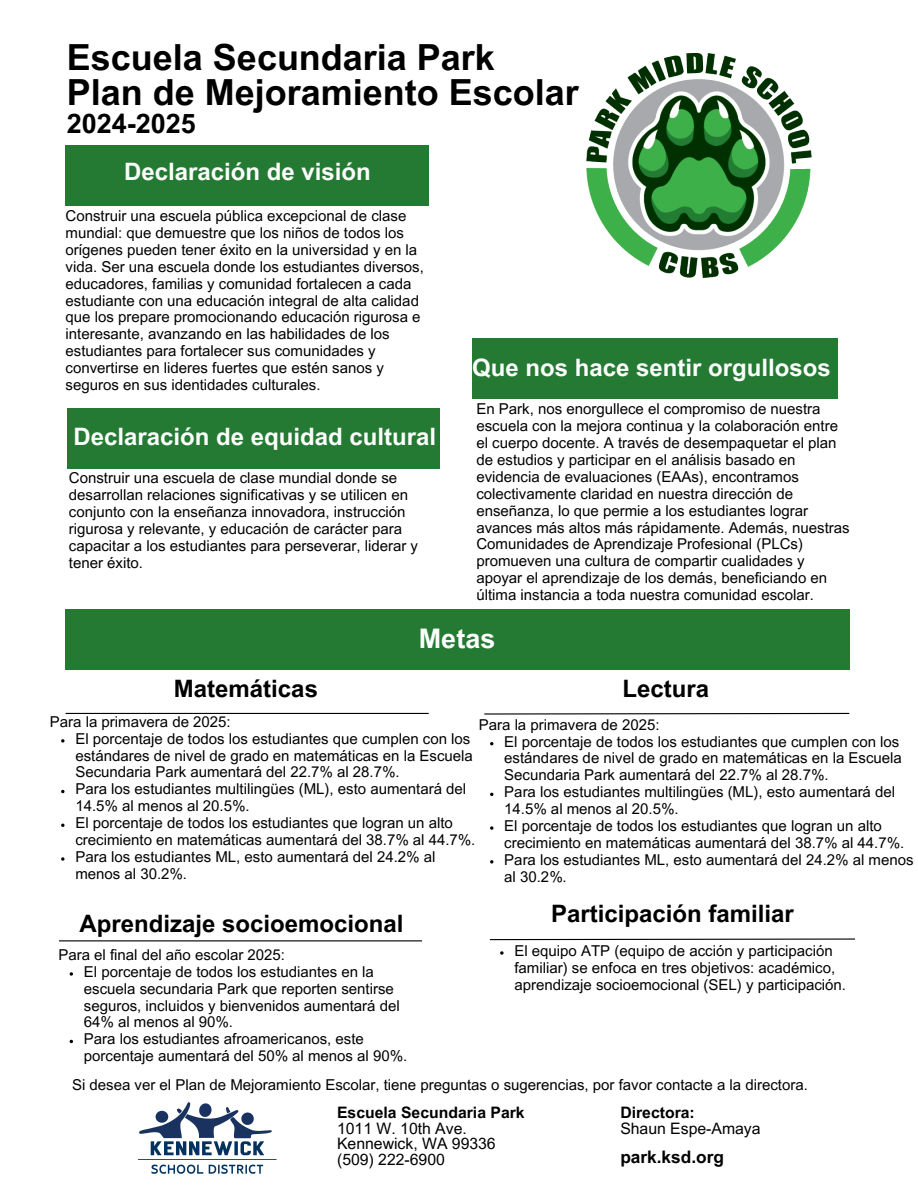
<style>
.page{position:relative;width:918px;height:1188px;background:#fff}
.page>*{position:absolute;margin:0;border:0;box-sizing:border-box;transform-origin:0 0}
.t1{font:700 36px/34.8px "Arial MT Pro";color:#000}
.t2{font:700 27px "Arial MT Pro";color:#000}
.t3{font:700 27px "Arial MT Pro";color:#fdfdfd}
.t4{font:700 24px "Arial MT Pro";color:#fdfdfd}
.t5{font:700 24px "Arial MT Pro";color:#000}
.t6{font:700 17.25px "Arial MT Pro";color:#000}
.t7{font:15.75px/15.8px "Arial MT Pro";color:#000}
.t8{font:700 15.75px "Arial MT Pro";color:#000}
.t9{font:15px/16.8px "Arial MT Pro";color:#000}
.s1{font-weight:700}
</style>
<div class="page">
<div style="left:65px;top:610px;width:784px;height:60px;background:#247a32"></div>
<hr style="left:66px;top:713px;width:363px;height:1px;background:#000">
<hr style="left:59px;top:940px;width:363px;height:1px;background:#000">
<div style="left:66px;top:145px;width:363px;height:61px;background:#247a32"></div>
<div style="left:67px;top:408px;width:373px;height:60px;background:#247a32"></div>
<div style="left:472px;top:339px;width:365px;height:60px;background:#247a32"></div>
<svg style="left:484px;top:712px;width:366px;height:3px"></svg>
<svg style="left:490px;top:938px;width:365px;height:3px"></svg>
<img style="left:586px;top:54px;width:225px;height:224px">
<svg style="left:70px;top:972px;width:3px;height:4px"></svg>
<svg style="left:61px;top:739px;width:4px;height:4px"></svg>
<svg style="left:61px;top:790px;width:4px;height:3px"></svg>
<svg style="left:61px;top:824px;width:4px;height:3px"></svg>
<svg style="left:61px;top:857px;width:4px;height:4px"></svg>
<svg style="left:490px;top:826px;width:3px;height:4px"></svg>
<svg style="left:490px;top:860px;width:3px;height:4px"></svg>
<svg style="left:500px;top:951px;width:4px;height:4px"></svg>
<img style="left:138px;top:1102px;width:139px;height:72px">
<p class="t1" style="left:67px;top:44px;width:513px">Escuela Secundaria Park<br>Plan de Mejoramiento Escolar</p>
<p class="t2" style="left:67px;top:113px;width:131px">2024-2025</p>
<h2 class="t4" style="left:124px;top:163px;width:248px">Declaración de visión</h2>
<h3 class="t9" style="left:66px;top:209px;width:360px">Construir una escuela pública excepcional de clase mundial: que demuestre que los niños de todos los orígenes pueden tener éxito en la universidad y en la vida. Ser una escuela donde los estudiantes diversos, educadores, familias y comunidad fortalecen a cada estudiante con una educación integral de alta calidad que los prepare promocionando educación rigurosa e interesante, avanzando en las habilidades de los estudiantes para fortalecer sus comunidades y convertirse en lideres fuertes que estén sanos y seguros en sus identidades culturales.</h3>
<h3 class="t4" style="left:73px;top:428px;width:364px">Declaración de equidad cultural</h3>
<p class="t9" style="left:69px;top:471px;width:351px">Construir una escuela de clase mundial donde se desarrollan relaciones significativas y se utilicen en conjunto con la enseñanza innovadora, instrucción rigurosa y relevante, y educación de carácter para capacitar a los estudiantes para perseverar, liderar y tener éxito.</p>
<p class="t4" style="left:472px;top:359px;width:360px">Que nos hace sentir orgullosos</p>
<h3 class="t9" style="left:476px;top:403px;width:375px">En Park, nos enorgullece el compromiso de nuestra escuela con la mejora continua y la colaboración entre el cuerpo docente. A través de desempaquetar el plan de estudios y participar en el análisis basado en evidencia de evaluaciones (EAAs), encontramos colectivamente claridad en nuestra dirección de enseñanza, lo que permie a los estudiantes lograr avances más altos más rápidamente. Además, nuestras Comunidades de Aprendizaje Profesional (PLCs) promueven una cultura de compartir cualidades y apoyar el aprendizaje de los demás, beneficiando en última instancia a toda nuestra comunidad escolar.</h3>
<h3 class="t3" style="left:419px;top:629px;width:78px">Metas</h3>
<h3 class="t5" style="left:174px;top:680px;width:146px">Matemáticas</h3>
<p class="t5" style="left:623px;top:680px;width:88px">Lectura</p>
<p class="t9" style="left:479px;top:718px;width:182px">Para la primavera de 2025:</p>
<p class="t9" style="left:504px;top:735px;width:399px">El porcentaje de todos los estudiantes que cumplen con los estándares de nivel de grado en matemáticas en la Escuela<br>Secundaria Park aumentará del 22.7% al 28.7%.</p>
<p class="t9" style="left:504px;top:785px;width:392px">Para los estudiantes multilingües (ML), esto aumentará del<br>14.5% al menos al 20.5%.</p>
<p class="t9" style="left:504px;top:819px;width:402px">El porcentaje de todos los estudiantes que logran un alto crecimiento en matemáticas aumentará del 38.7% al 44.7%.</p>
<h3 class="t9" style="left:504px;top:853px;width:411px">Para los estudiantes ML, esto aumentará del 24.2% al menos al 30.2%.</h3>
<p class="t9" style="left:50px;top:715px;width:182px">Para la primavera de 2025:</p>
<h3 class="t9" style="left:75px;top:732px;width:399px">El porcentaje de todos los estudiantes que cumplen con los estándares de nivel de grado en matemáticas en la Escuela<br>Secundaria Park aumentará del 22.7% al 28.7%.</h3>
<p class="t9" style="left:75px;top:783px;width:392px">Para los estudiantes multilingües (ML), esto aumentará del<br>14.5% al menos al 20.5%.</p>
<p class="t9" style="left:75px;top:816px;width:402px">El porcentaje de todos los estudiantes que logran un alto crecimiento en matemáticas aumentará del 38.7% al 44.7%.</p>
<p class="t9" style="left:75px;top:850px;width:362px">Para los estudiantes ML, esto aumentará del 24.2% al menos al 30.2%.</p>
<p class="t5" style="left:79px;top:915px;width:326px">Aprendizaje socioemocional</p>
<p class="t5" style="left:551px;top:904px;width:244px">Participación familiar</p>
<p class="t9" style="left:58px;top:948px;width:228px">Para el final del año escolar 2025:</p>
<p class="t9" style="left:84px;top:965px;width:317px">El porcentaje de todos los estudiantes en la escuela secundaria Park que reporten sentirse seguros, incluidos y bienvenidos aumentará del 64% al menos al 90%.</p>
<p class="t9" style="left:84px;top:1032px;width:325px">Para los estudiantes afroamericanos, este porcentaje aumentará del 50% al menos al 90%.</p>
<p class="t9" style="left:514px;top:944px;width:333px">El equipo ATP (equipo de acción y participación familiar) se enfoca en tres objetivos: académico, aprendizaje socioemocional (SEL) y participación.</p>
<p class="t9" style="left:72px;top:1078px;width:737px">Si desea ver el Plan de Mejoramiento Escolar, tiene preguntas o sugerencias, por favor contacte a la directora.</p>
<p class="t7" style="left:337px;top:1106px;width:189px"><span class="s1">Escuela Secundaria Park<br></span>1011 W. 10th Ave.<br>Kennewick, WA 99336</p>
<p class="t7" style="left:337px;top:1154px;width:109px">(509) 222-6900</p>
<h5 class="t6" style="left:620px;top:1151px;width:105px">park.ksd.org</h5>
<p class="t8" style="left:620px;top:1107px;width:76px">Directora:</p>
<h5 class="t7" style="left:620px;top:1123px;width:142px">Shaun Espe-Amaya</h5>
</div>
